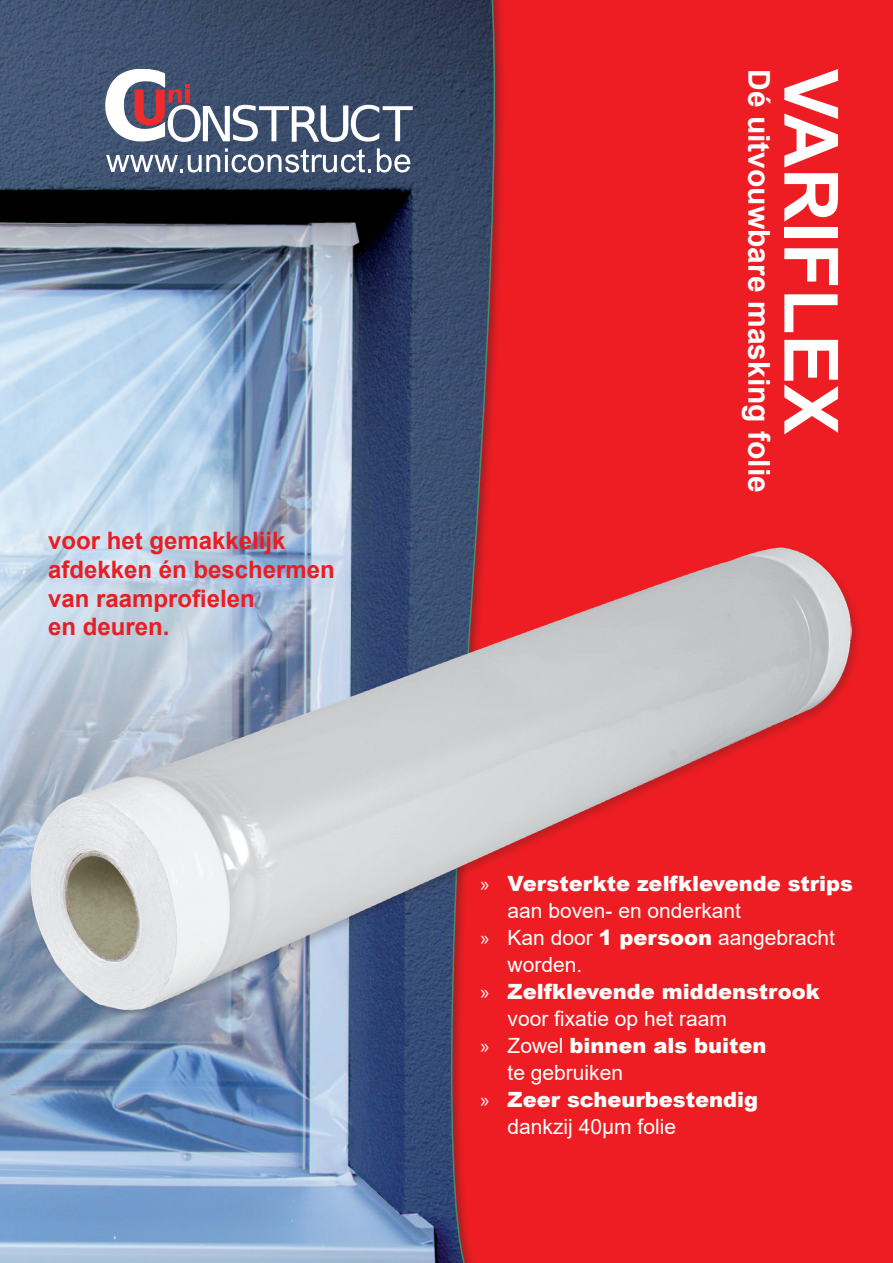
<style>
.page{position:relative;width:893px;height:1263px;background:#fff}
.page>*{position:absolute;margin:0;border:0;box-sizing:border-box;transform-origin:0 0}
.t1{font:700 75px "Arial";color:#fff}
.t2{font:700 30px "Arial";color:#fff}
.t3{font:700 24px/28.8px "Arial";color:#e91d24}
.t4{font:21px "Arial";color:#fff}
.t5{font:900 21px "Arial";color:#fff}
.s1{font-family:"Myriad Pro";font-weight:400}
.s2{font-family:"Myriad Pro"}
.s3{font-weight:900}
.s4{font-weight:400}
</style>
<div class="page">
<div style="left:287px;top:0;width:606px;height:1263px;background:#ee1d23"></div>
<img style="left:0;top:0;width:503px;height:1263px">
<svg style="left:104px;top:69px;width:309px;height:104px"></svg>
<div style="left:27px;top:544px;width:837px;height:478px;background:#231f20;opacity:.25"></div>
<img style="left:30px;top:546px;width:821px;height:465px">
<p class="t3" style="left:48px;top:526px;width:288px">voor het gemakkelijk afdekken én beschermen van raamprofielen<br>en deuren.</p>
<h2 class="t2" style="left:780px;top:69px;width:425px;rotate:90deg">Dé uitvouwbare masking folie</h2>
<h1 class="t1" style="left:864px;top:69px;width:367px;rotate:90deg">VARIFLEX</h1>
<p class="t5" style="left:480px;top:868px;width:374px"><span class="s1">»</span> Versterkte zelfklevende strips</p>
<p class="t4" style="left:507px;top:896px;width:235px">aan boven- en onderkant</p>
<p class="t4" style="left:480px;top:923px;width:356px"><span class="s2">»</span> Kan door <span class="s3">1 persoon</span> aangebracht</p>
<p class="t4" style="left:507px;top:950px;width:76px">worden.</p>
<p class="t5" style="left:480px;top:976px;width:341px"><span class="s1">»</span> Zelfklevende middenstrook</p>
<p class="t4" style="left:507px;top:1004px;width:221px">voor fixatie op het raam</p>
<p class="t5" style="left:480px;top:1030px;width:288px"><span class="s1">»</span> <span class="s4">Zowel</span> binnen als buiten</p>
<p class="t4" style="left:507px;top:1058px;width:117px">te gebruiken</p>
<p class="t5" style="left:480px;top:1084px;width:279px"><span class="s1">»</span> Zeer scheurbestendig</p>
<p class="t4" style="left:507px;top:1112px;width:170px">dankzij 40µm folie</p>
</div>
